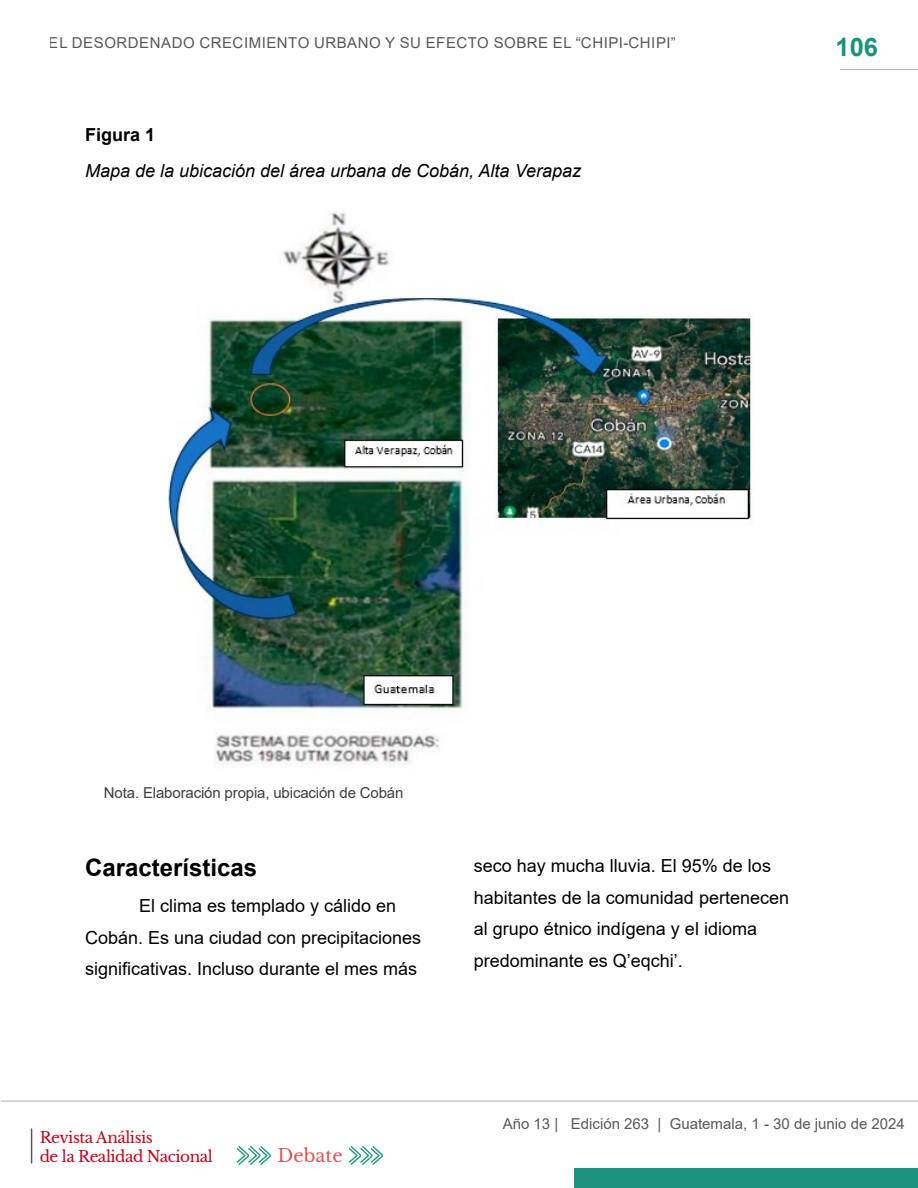
<style>
.page{position:relative;width:918px;height:1188px;background:#fff}
.page>*{position:absolute;margin:0;border:0;box-sizing:border-box;transform-origin:0 0}
.t1{font:700 25.5px "Arial";color:#1c937e}
.t2{font:700 24px "Arial";color:#000}
.t3{font:18px/31.5px "Arial";color:#000}
.t4{font:italic 18px "Arial";color:#000}
.t5{font:700 18px "Arial";color:#000}
.t6{font:18px "Libre Baskerville";color:#de5454}
.t7{font:15.3px/18.3px "Libre Baskerville";letter-spacing:-.03em;color:#bd0518}
.t8{font:15px "Arial";letter-spacing:.035em;color:#58585a}
.t9{font:15px "Arial";color:#58585a}
.t10{font:15px "Arial";letter-spacing:-.01em;color:#3e3d40}
</style>
<div class="page">
<div style="left:574px;top:1168px;width:344px;height:20px;background:#1c937e"></div>
<svg style="left:236px;top:1146px;width:35px;height:19px"></svg>
<svg style="left:348px;top:1146px;width:35px;height:19px"></svg>
<hr style="left:1px;top:1101px;width:917px;height:1px;background:#b1b3b4">
<hr style="left:31px;top:1129px;width:1px;height:34px;background:#58585a">
<hr style="left:840px;top:69px;width:78px;height:1px;background:#b1b3b4">
<img style="left:168px;top:212px;width:585px;height:554px">
<p class="t8" style="left:49px;top:32px;width:629px">EL DESORDENADO CRECIMIENTO URBANO Y SU EFECTO SOBRE EL “CHIPI-CHIPI”</p>
<p class="t5" style="left:85px;top:122px;width:72px">Figura 1</p>
<p class="t4" style="left:85px;top:159px;width:497px">Mapa de la ubicación del área urbana de Cobán, Alta Verapaz</p>
<h1 class="t1" style="left:835px;top:29px;width:44px">106</h1>
<p class="t10" style="left:104px;top:783px;width:301px">Nota. Elaboración propia, ubicación de Cobán</p>
<h2 class="t2" style="left:85px;top:851px;width:174px">Características</h2>
<p class="t3" style="left:85px;top:890px;width:338px;text-indent:54px">El clima es templado y cálido en<br>Cobán. Es una ciudad con precipitaciones significativas. Incluso durante el mes más</p>
<p class="t3" style="left:474px;top:850px;width:317px">seco hay mucha lluvia. El 95% de los habitantes de la comunidad pertenecen al grupo étnico indígena y el idioma predominante es Q’eqchi’.</p>
<p class="t7" style="left:40px;top:1129px;width:175px">Revista Análisis<br>de la Realidad Nacional</p>
<p class="t6" style="left:278px;top:1145px;width:67px">Debate</p>
<p class="t9" style="left:503px;top:1113px;width:404px">Año 13 | Edición 263 | Guatemala, 1 - 30 de junio de 2024</p>
</div>
